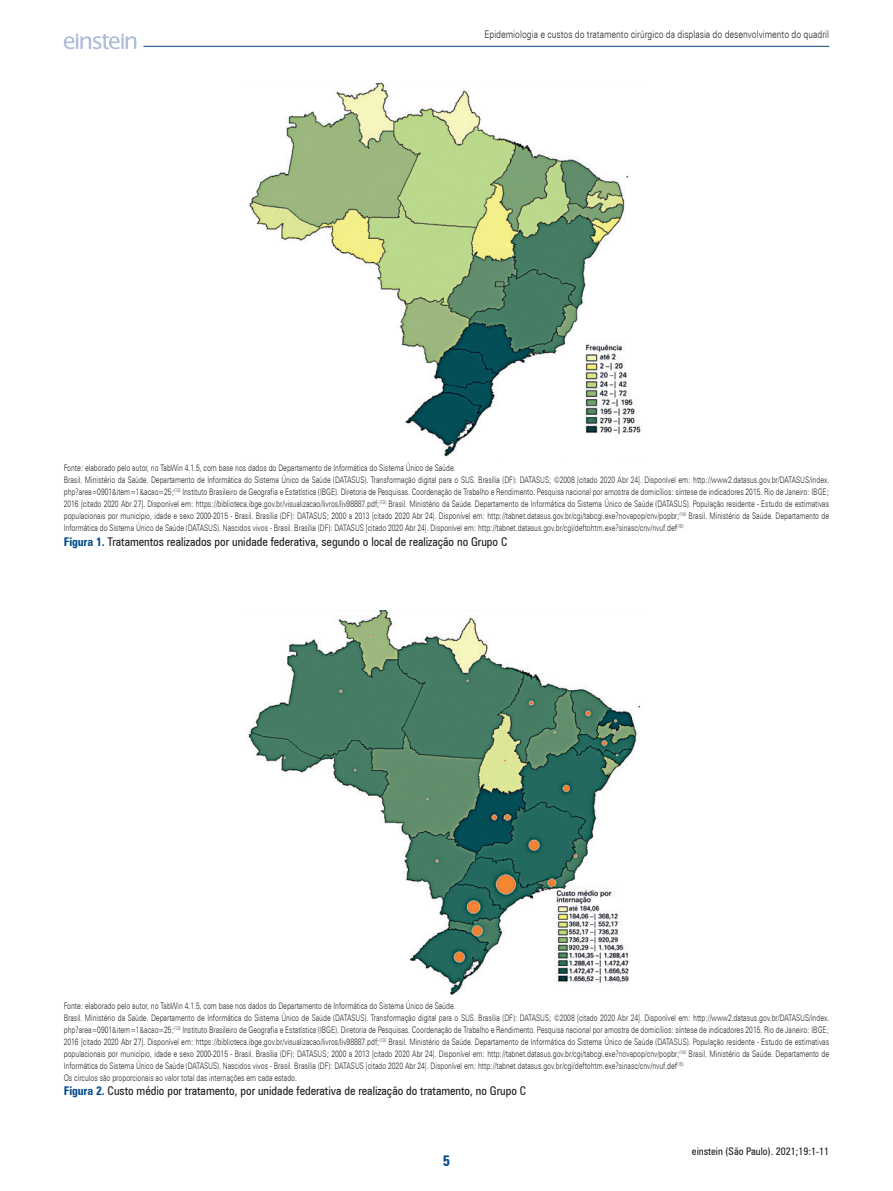
<style>
.page{position:relative;width:893px;height:1191px;background:#fff}
.page>*{position:absolute;margin:0;border:0;box-sizing:border-box;transform-origin:0 0}
.t1{font:700 condensed 15px "Zurich BT";color:#004a8b}
.t2{font:condensed 12px "Zurich BT";color:#231f20}
.t3{font:300 10.5px "Zurich BT";color:#231f20;scale:.8 1}
.t4{font:condensed 10.5px "Zurich BT";color:#231f20}
.t5{font:300 9px/12px "Zurich BT";color:#231f20;scale:.75 1}
.s1{font-family:"Calibri"}
.s2{font-weight:700;color:#004a8b}
</style>
<div class="page">
<svg style="left:64px;top:34px;width:72px;height:15px"></svg>
<hr style="left:143px;top:46px;width:686px;height:1px;background:#004a8b">
<img style="left:249px;top:83px;width:392px;height:374px">
<img style="left:248px;top:611px;width:393px;height:384px">
<p class="t3" style="left:484px;top:28px;width:433px">Epidemiologia e custos do tratamento cirúrgico da displasia do desenvolvimento do quadril</p>
<p class="t5" style="left:64px;top:462px;width:1022px">Fonte: elaborado pelo autor, no TabWin 4.1.5, com base nos dados do Departamento de Informática do Sistema Único de Saúde.<br>Brasil. Ministério da Saúde. Departamento de Informática do Sistema Único de Saúde (DATASUS). Transformação digital para o SUS. Brasília (DF): DATASUS; ©2008 [citado 2020 Abr 24]. Disponível em: http://www2.datasus.gov.br/DATASUS/index. php?area=0901<span class="s1">&amp;</span>item=1<span class="s1">&amp;</span>acao=25;<sup>(12)</sup> Instituto Brasileiro de Geografia e Estatística (IBGE). Diretoria de Pesquisas. Coordenação de Trabalho e Rendimento. Pesquisa nacional por amostra de domicílios: síntese de indicadores 2015. Rio de Janeiro: IBGE; 2016 [citado 2020 Abr 27]. Disponível em: https://biblioteca.ibge.gov.br/visualizacao/livros/liv98887.pdf;<sup>(13)</sup> Brasil. Ministério da Saúde. Departamento de Informática do Sistema Único de Saúde (DATASUS). População residente - Estudo de estimativas populacionais por município, idade e sexo 2000-2015 - Brasil. Brasília (DF): DATASUS; 2000 a 2013 [citado 2020 Abr 24]. Disponível em: http://tabnet.datasus.gov.br/cgi/tabcgi.exe?novapop/cnv/popbr;<sup>(14)</sup> Brasil. Ministério da Saúde. Departamento de Informática do Sistema Único de Saúde (DATASUS). Nascidos vivos - Brasil. Brasília (DF): DATASUS [citado 2020 Abr 24]. Disponível em: http://tabnet.datasus.gov.br/cgi/deftohtm.exe?sinasc/cnv/nvuf.def<sup>(15)</sup></p>
<h2 class="t2" style="left:64px;top:534px;width:445px"><span class="s2">Figura 1.</span> Tratamentos realizados por unidade federativa, segundo o local de realização no Grupo C</h2>
<p class="t5" style="left:64px;top:999px;width:1022px">Fonte: elaborado pelo autor, no TabWin 4.1.5, com base nos dados do Departamento de Informática do Sistema Único de Saúde.<br>Brasil. Ministério da Saúde. Departamento de Informática do Sistema Único de Saúde (DATASUS). Transformação digital para o SUS. Brasília (DF): DATASUS; ©2008 [citado 2020 Abr 24]. Disponível em: http://www2.datasus.gov.br/DATASUS/index. php?area=0901<span class="s1">&amp;</span>item=1<span class="s1">&amp;</span>acao=25;<sup>(12)</sup> Instituto Brasileiro de Geografia e Estatística (IBGE). Diretoria de Pesquisas. Coordenação de Trabalho e Rendimento. Pesquisa nacional por amostra de domicílios: síntese de indicadores 2015. Rio de Janeiro: IBGE; 2016 [citado 2020 Abr 27]. Disponível em: https://biblioteca.ibge.gov.br/visualizacao/livros/liv98887.pdf;<sup>(13)</sup> Brasil. Ministério da Saúde. Departamento de Informática do Sistema Único de Saúde (DATASUS). População residente - Estudo de estimativas populacionais por município, idade e sexo 2000-2015 - Brasil. Brasília (DF): DATASUS; 2000 a 2013 [citado 2020 Abr 24]. Disponível em: http://tabnet.datasus.gov.br/cgi/tabcgi.exe?novapop/cnv/popbr;<sup>(14)</sup> Brasil. Ministério da Saúde. Departamento de Informática do Sistema Único de Saúde (DATASUS). Nascidos vivos - Brasil. Brasília (DF): DATASUS [citado 2020 Abr 24]. Disponível em: http://tabnet.datasus.gov.br/cgi/deftohtm.exe?sinasc/cnv/nvuf.def<sup>(15)<br></sup>Os círculos são proporcionais ao valor total das internações em cada estado.</p>
<h2 class="t2" style="left:64px;top:1083px;width:464px"><span class="s2">Figura 2.</span> Custo médio por tratamento, por unidade federativa de realização do tratamento, no Grupo C</h2>
<h1 class="t1" style="left:443px;top:1151px;width:9px">5</h1>
<p class="t4" style="left:692px;top:1144px;width:139px">einstein (São Paulo). 2021;19:1-11</p>
</div>
